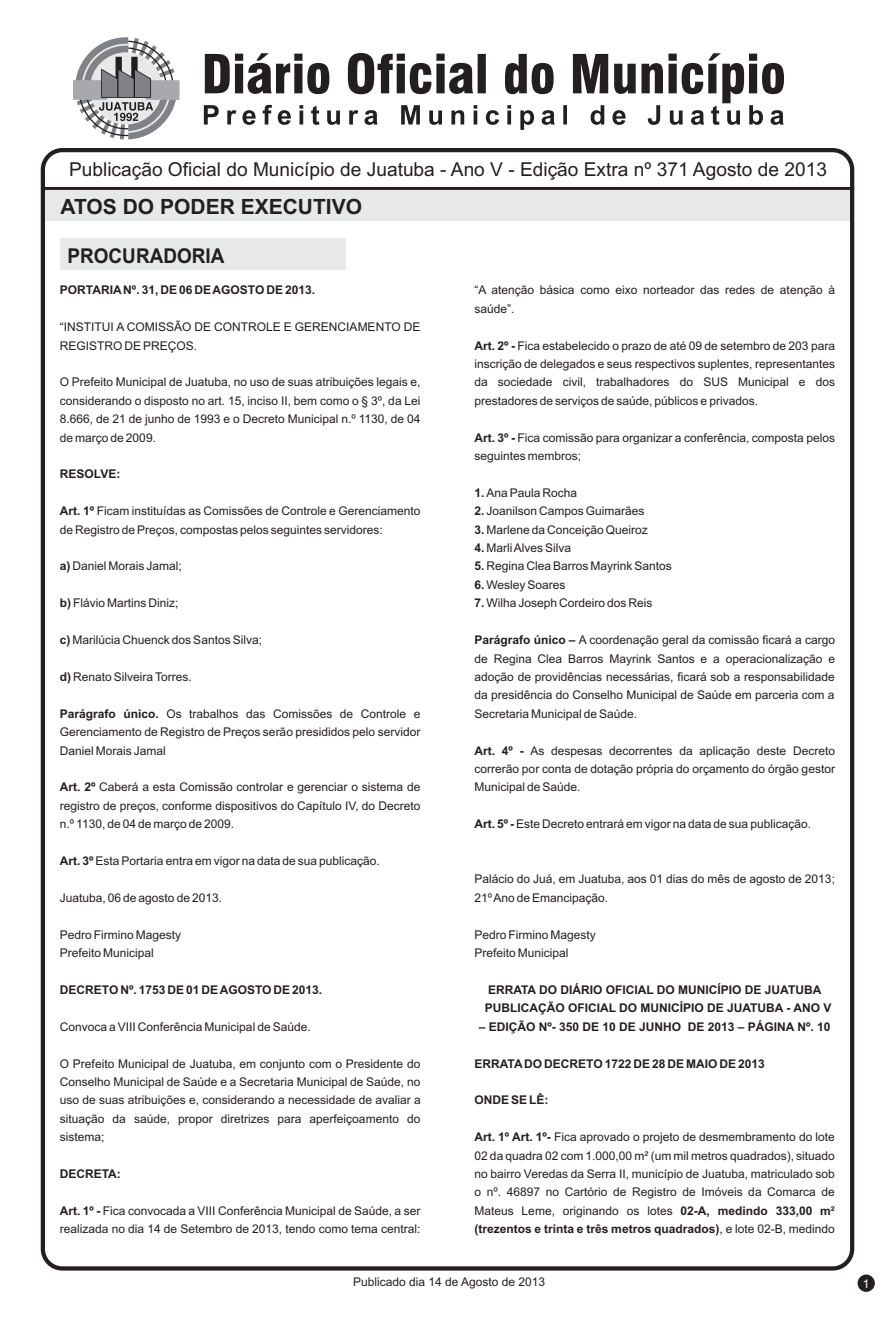
<style>
.page{position:relative;width:893px;height:1319px;background:#fff}
.page>*{position:absolute;margin:0;border:0;box-sizing:border-box;transform-origin:0 0}
.t1{font:700 21px "Arial";color:#231f20}
.t2{font:700 20.4px "Arial";color:#231f20;scale:.93 1}
.t3{font:19.2px "Arial";color:#231f20}
.t4{font:12px/18.5px "Arial";color:#231f20}
.t5{font:700 12px/18.5px "Arial";color:#231f20}
.t6{font:12px "Arial";color:#fff}
.s1{font-weight:700}
.s2{font-weight:400}
</style>
<div class="page">
<div style="left:45px;top:189px;width:809px;height:32px;background:#e7e8e8"></div>
<svg style="left:73px;top:37px;width:107px;height:102px"></svg>
<svg style="left:204px;top:53px;width:580px;height:77px"></svg>
<hr style="left:43px;top:187px;width:811px;height:3px;background:#231f20">
<div style="left:857px;top:1274px;width:18px;height:17px;background:#231f20;border-radius:50%"></div>
<div style="left:41px;top:148px;width:813px;height:1122px;border:4px solid #231f20;border-radius:20px"></div>
<div style="left:61px;top:238px;width:285px;height:32px;background:#e7e8e8"></div>
<h3 class="t3" style="left:69px;top:162px;width:759px">Publicação Oficial do Município de Juatuba - Ano V - Edição Extra nº 371 Agosto de 2013</h3>
<h1 class="t1" style="left:61px;top:199px;width:303px">ATOS DO PODER EXECUTIVO</h1>
<h2 class="t2" style="left:68px;top:248px;width:170px">PROCURADORIA</h2>
<p class="t5" style="left:60px;top:282px;width:257px">PORTARIANº. 31, DE 06 DE AGOSTO DE 2013.</p>
<p class="t4" style="left:474px;top:282px;width:362px">“A atenção básica como eixo norteador das redes de atenção à saúde”.</p>
<p class="t4" style="left:60px;top:319px;width:362px">“INSTITUI A COMISSÃO DE CONTROLE E GERENCIAMENTO DE<br>REGISTRO DE PREÇOS.</p>
<p class="t4" style="left:474px;top:337px;width:362px"><span class="s1">Art. 2º -</span> Fica estabelecido o prazo de até 09 de setembro de 203 para inscrição de delegados e seus respectivos suplentes, representantes</p>
<p class="t4" style="left:60px;top:374px;width:362px">O Prefeito Municipal de Juatuba, no uso de suas atribuições legais e,</p>
<p class="t4" style="left:474px;top:374px;width:362px">da sociedade civil, trabalhadores do SUS Municipal e dos</p>
<p class="t4" style="left:60px;top:392px;width:362px">considerando o disposto no art. 15, inciso II, bem como o § 3º, da Lei</p>
<p class="t4" style="left:474px;top:392px;width:285px">prestadores de serviços de saúde, públicos e privados.</p>
<p class="t4" style="left:60px;top:411px;width:362px">8.666, de 21 de junho de 1993 e o Decreto Municipal n.º 1130, de 04 de março de 2009.</p>
<p class="t4" style="left:474px;top:429px;width:362px"><span class="s1">Art. 3º -</span> Fica comissão para organizar a conferência, composta pelos seguintes membros;</p>
<p class="t5" style="left:60px;top:466px;width:62px">RESOLVE:</p>
<p class="t4" style="left:474px;top:484px;width:104px"><span class="s1">1.</span> Ana Paula Rocha</p>
<p class="t4" style="left:60px;top:503px;width:362px"><span class="s1">Art. 1º</span> Ficam instituídas as Comissões de Controle e Gerenciamento</p>
<p class="t4" style="left:474px;top:503px;width:172px"><span class="s1">2.</span> Joanilson Campos Guimarães</p>
<p class="t4" style="left:60px;top:521px;width:324px">de Registro de Preços, compostas pelos seguintes servidores:</p>
<p class="t4" style="left:474px;top:521px;width:175px"><span class="s1">3.</span> Marlene da Conceição Queiroz</p>
<p class="t4" style="left:474px;top:539px;width:98px"><span class="s1">4.</span> Marli Alves Silva</p>
<p class="t4" style="left:60px;top:558px;width:124px"><span class="s1">a)</span> Daniel Morais Jamal;</p>
<p class="t4" style="left:474px;top:558px;width:199px"><span class="s1">5.</span> Regina Clea Barros Mayrink Santos</p>
<p class="t4" style="left:474px;top:576px;width:93px"><span class="s1">6.</span> Wesley Soares</p>
<p class="t4" style="left:60px;top:595px;width:120px"><span class="s1">b)</span> Flávio Martins Diniz;</p>
<p class="t4" style="left:474px;top:595px;width:180px"><span class="s1">7.</span> Wilha Joseph Cordeiro dos Reis</p>
<p class="t4" style="left:60px;top:631px;width:204px"><span class="s1">c)</span> Marilúcia Chuenck dos Santos Silva;</p>
<p class="t4" style="left:474px;top:631px;width:362px"><span class="s1">Parágrafo único –</span> A coordenação geral da comissão ficará a cargo de Regina Clea Barros Mayrink Santos e a operacionalização e</p>
<p class="t4" style="left:60px;top:668px;width:133px"><span class="s1">d)</span> Renato Silveira Torres.</p>
<p class="t4" style="left:474px;top:668px;width:362px">adoção de providências necessárias, ficará sob a responsabilidade da presidência do Conselho Municipal de Saúde em parceria com a</p>
<p class="t4" style="left:60px;top:705px;width:362px"><span class="s1">Parágrafo único.</span> Os trabalhos das Comissões de Controle e</p>
<p class="t4" style="left:474px;top:705px;width:164px">Secretaria Municipal de Saúde.</p>
<p class="t4" style="left:60px;top:723px;width:362px">Gerenciamento de Registro de Preços serão presididos pelo servidor<br>Daniel Morais Jamal</p>
<p class="t4" style="left:474px;top:742px;width:362px"><span class="s1">Art. 4º -</span> As despesas decorrentes da aplicação deste Decreto correrão por conta de dotação própria do orçamento do órgão gestor</p>
<p class="t4" style="left:60px;top:779px;width:362px"><span class="s1">Art. 2º</span> Caberá a esta Comissão controlar e gerenciar o sistema de</p>
<p class="t4" style="left:474px;top:779px;width:108px">Municipal de Saúde.</p>
<p class="t4" style="left:60px;top:797px;width:362px">registro de preços, conforme dispositivos do Capítulo IV, do Decreto n.º 1130, de 04 de março de 2009.</p>
<p class="t4" style="left:474px;top:815px;width:338px"><span class="s1">Art. 5º -</span> Este Decreto entrará em vigor na data de sua publicação.</p>
<p class="t4" style="left:60px;top:852px;width:321px"><span class="s1">Art. 3º</span> Esta Portaria entra em vigor na data de sua publicação.</p>
<p class="t4" style="left:474px;top:871px;width:362px">Palácio do Juá, em Juatuba, aos 01 dias do mês de agosto de 2013;</p>
<p class="t4" style="left:60px;top:889px;width:164px">Juatuba, 06 de agosto de 2013.</p>
<p class="t4" style="left:474px;top:889px;width:135px">21º Ano de Emancipação.</p>
<p class="t4" style="left:60px;top:926px;width:123px">Pedro Firmino Magesty</p>
<p class="t4" style="left:474px;top:926px;width:123px">Pedro Firmino Magesty</p>
<p class="t4" style="left:60px;top:944px;width:96px">Prefeito Municipal</p>
<p class="t4" style="left:474px;top:944px;width:96px">Prefeito Municipal</p>
<p class="t5" style="left:60px;top:981px;width:264px">DECRETO Nº. 1753 DE 01 DE AGOSTO DE 2013.</p>
<p class="t5" style="left:485px;top:981px;width:348px">ERRATA DO DIÁRIO OFICIAL DO MUNICÍPIO DE JUATUBA<br>PUBLICAÇÃO OFICIAL DO MUNICÍPIO DE JUATUBA - ANO V</p>
<p class="t4" style="left:60px;top:1018px;width:252px">Convoca a VIII Conferência Municipal de Saúde.</p>
<p class="t5" style="left:479px;top:1018px;width:353px">– EDIÇÃO Nº- 350 DE 10 DE JUNHO DE 2013 – PÁGINA Nº. 10</p>
<p class="t4" style="left:60px;top:1055px;width:362px">O Prefeito Municipal de Juatuba, em conjunto com o Presidente do</p>
<p class="t5" style="left:474px;top:1055px;width:292px">ERRATADO DECRETO 1722 DE 28 DE MAIO DE 2013</p>
<p class="t4" style="left:60px;top:1073px;width:362px">Conselho Municipal de Saúde e a Secretaria Municipal de Saúde, no uso de suas atribuições e, considerando a necessidade de avaliar a</p>
<p class="t5" style="left:474px;top:1091px;width:76px">ONDE SE LÊ:</p>
<p class="t4" style="left:60px;top:1110px;width:362px">situação da saúde, propor diretrizes para aperfeiçoamento do sistema;</p>
<p class="t4" style="left:474px;top:1128px;width:362px"><span class="s1">Art. 1º Art. 1º-</span> Fica aprovado o projeto de desmembramento do lote<br>02 da quadra 02 com 1.000,00 m² (um mil metros quadrados), situado</p>
<p class="t5" style="left:60px;top:1165px;width:63px">DECRETA:</p>
<p class="t4" style="left:474px;top:1165px;width:362px">no bairro Veredas da Serra II, município de Juatuba, matriculado sob o nº. 46897 no Cartório de Registro de Imóveis da Comarca de</p>
<p class="t4" style="left:60px;top:1202px;width:362px"><span class="s1">Art. 1º -</span> Fica convocada a VIII Conferência Municipal de Saúde, a ser</p>
<p class="t4" style="left:474px;top:1202px;width:362px">Mateus Leme, originando os lotes <span class="s1">02-A, medindo 333,00 m²</span></p>
<p class="t4" style="left:60px;top:1220px;width:362px">realizada no dia 14 de Setembro de 2013, tendo como tema central:</p>
<p class="t5" style="left:474px;top:1220px;width:362px">(trezentos e trinta e três metros quadrados)<span class="s2">, e lote 02-B, medindo</span></p>
<p class="t4" style="left:353px;top:1273px;width:194px">Publicado dia 14 de Agosto de 2013</p>
<p class="t6" style="left:863px;top:1278px;width:8px">1</p>
</div>
